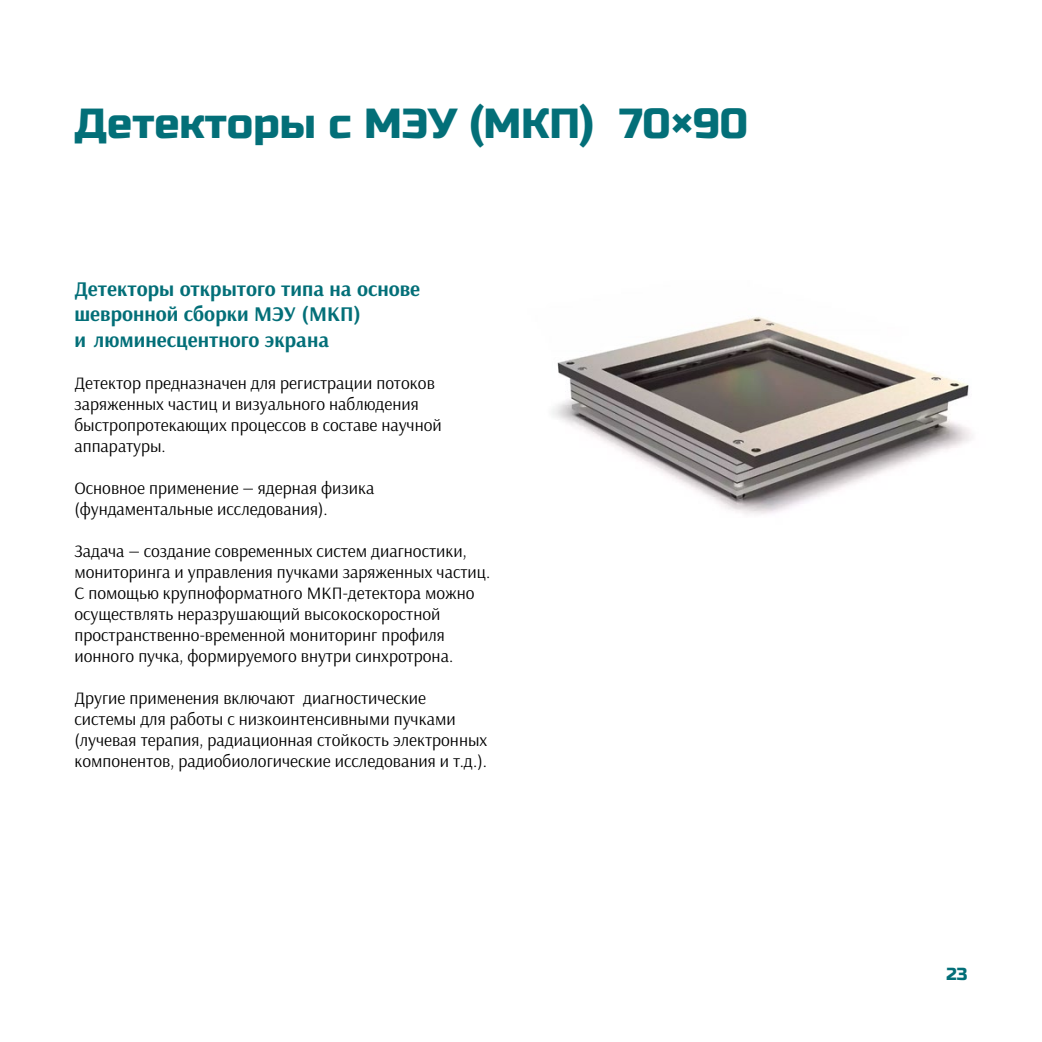
<style>
.page{position:relative;width:1042px;height:1042px;background:#fff}
.page>*{position:absolute;margin:0;border:0;box-sizing:border-box;transform-origin:0 0}
.t1{font:42px "Russo One";color:#036f78}
.t2{font:700 21px/25.2px "Arsenal";color:#036f78}
.t3{font:17.5px/21px "Arsenal";color:#000}
.t4{font:17.5px "Russo One";color:#036f78}
</style>
<div class="page">
<img style="left:552px;top:317px;width:420px;height:197px">
<h1 class="t1" style="left:74px;top:99px;width:675px">Детекторы с МЭУ (МКП) 70×90</h1>
<p class="t2" style="left:74px;top:277px;width:347px">Детекторы открытого типа на основе шевронной сборки МЭУ (МКП)<br>и люминесцентного экрана</p>
<p class="t3" style="left:74px;top:372px;width:369px">Детектор предназначен для регистрации потоков заряженных частиц и визуального наблюдения быстропротекающих процессов в составе научной аппаратуры.</p>
<p class="t3" style="left:74px;top:477px;width:302px">Основное применение — ядерная физика (фундаментальные исследования).</p>
<p class="t3" style="left:74px;top:540px;width:417px">Задача — создание современных систем диагностики, мониторинга и управления пучками заряженных частиц.<br>С помощью крупноформатного МКП-детектора можно осуществлять неразрушающий высокоскоростной пространственно-временной мониторинг профиля ионного пучка, формируемого внутри синхротрона.</p>
<p class="t3" style="left:74px;top:687px;width:414px">Другие применения включают диагностические системы для работы с низкоинтенсивными пучками (лучевая терапия, радиационная стойкость электронных компонентов, радиобиологические исследования и т.д.).</p>
<p class="t4" style="left:946px;top:963px;width:23px">23</p>
</div>
